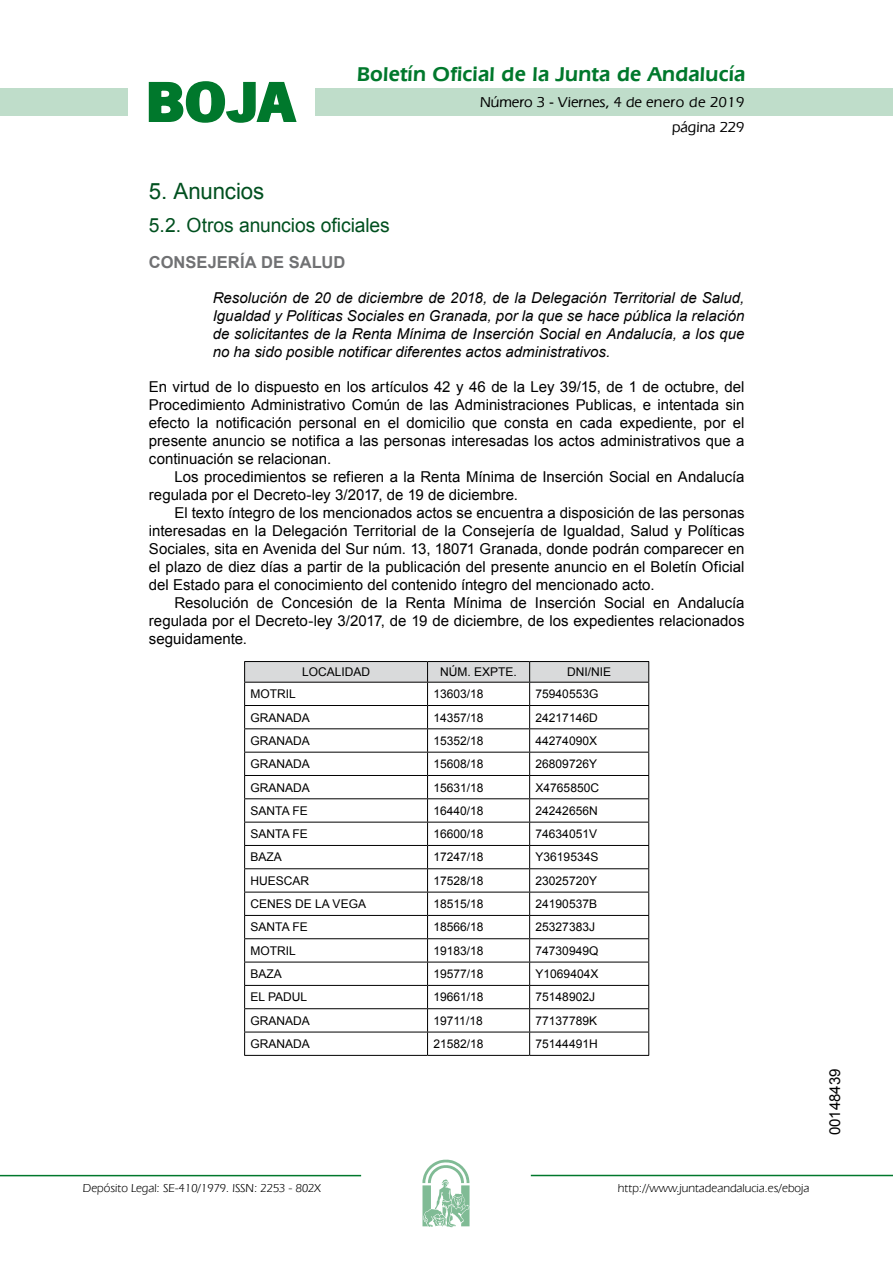
<style>
.page{position:relative;width:893px;height:1263px;background:#fff}
.page>*{position:absolute;margin:0;border:0;box-sizing:border-box;transform-origin:0 0}
.t1{font:700 57.75px "News Got T";color:#00782c;scale:1.14 1}
.t2{font:22.5px "Arial";letter-spacing:-.005em;color:#00501f}
.t3{font:600 21px "Eras IT Cby BT";letter-spacing:.01em;color:#00782c}
.t4{font:19.5px "Arial";letter-spacing:-.005em;color:#00501f}
.t5{font:700 16.5px "Arial";letter-spacing:.005em;color:#707173}
.t6{font:15px/18px "Arial";color:#000;text-align:justify}
.t7{font:italic 15px/18px "Arial";color:#000;text-align:justify}
.t8{font:500 15px/24.5px "Eras IT Cby BT";color:#000;text-align:right}
.t9{font:12px "Arial";color:#000}
.t10{font:12px "Eras IT Cby BT";color:#000}
</style>
<div class="page">
<div style="left:315px;top:88px;width:577px;height:28px;background:#bfddca"></div>
<div style="left:0;top:88px;width:128px;height:28px;background:#bfddca"></div>
<hr style="left:0;top:1175px;width:361px;height:1px;background:#00782c">
<svg style="left:422px;top:1159px;width:47px;height:68px"></svg>
<hr style="left:531px;top:1175px;width:361px;height:1px;background:#00782c">
<svg style="left:148px;top:81px;width:149px;height:42px"></svg>
<hr style="left:244px;top:661px;width:183px;height:1px;background:#000">
<hr style="left:427px;top:661px;width:102px;height:1px;background:#000">
<hr style="left:529px;top:661px;width:120px;height:1px;background:#000">
<svg style="left:244px;top:662px;width:405px;height:393px"></svg>
<hr style="left:244px;top:1055px;width:183px;height:1px;background:#000">
<hr style="left:427px;top:1055px;width:102px;height:1px;background:#000">
<hr style="left:529px;top:1055px;width:120px;height:1px;background:#000">
<h1 class="t1" style="left:145px;top:68px;width:133px">BOJA</h1>
<h3 class="t3" style="left:357px;top:62px;width:390px">Boletín Oficial de la Junta de Andalucía</h3>
<p class="t8" style="left:480px;top:90px;width:266px">Número 3 - Viernes, 4 de enero de 2019 página 229</p>
<h2 class="t2" style="left:149px;top:177px;width:117px">5. Anuncios</h2>
<h3 class="t4" style="left:149px;top:212px;width:242px">5.2. Otros anuncios oficiales</h3>
<p class="t5" style="left:149px;top:251px;width:198px">CONSEJERÍA DE SALUD</p>
<p class="t7" style="left:213px;top:289px;width:533px">Resolución de 20 de diciembre de 2018, de la Delegación Territorial de Salud, Igualdad y Políticas Sociales en Granada, por la que se hace pública la relación de solicitantes de la Renta Mínima de Inserción Social en Andalucía, a los que no ha sido posible notificar diferentes actos administrativos.</p>
<p class="t6" style="left:149px;top:378px;width:597px">En virtud de lo dispuesto en los artículos 42 y 46 de la Ley 39/15, de 1 de octubre, del Procedimiento Administrativo Común de las Administraciones Publicas, e intentada sin efecto la notificación personal en el domicilio que consta en cada expediente, por el presente anuncio se notifica a las personas interesadas los actos administrativos que a continuación se relacionan.</p>
<p class="t6" style="left:149px;top:468px;width:597px;text-indent:26px">Los procedimientos se refieren a la Renta Mínima de Inserción Social en Andalucía regulada por el Decreto-ley 3/2017, de 19 de diciembre.</p>
<p class="t6" style="left:149px;top:504px;width:597px;text-indent:26px">El texto íntegro de los mencionados actos se encuentra a disposición de las personas interesadas en la Delegación Territorial de la Consejería de Igualdad, Salud y Políticas Sociales, sita en Avenida del Sur núm. 13, 18071 Granada, donde podrán comparecer en el plazo de diez días a partir de la publicación del presente anuncio en el Boletín Oficial del Estado para el conocimiento del contenido íntegro del mencionado acto.</p>
<p class="t6" style="left:149px;top:594px;width:597px;text-indent:26px">Resolución de Concesión de la Renta Mínima de Inserción Social en Andalucía regulada por el Decreto-ley 3/2017, de 19 de diciembre, de los expedientes relacionados seguidamente.</p>
<p class="t9" style="left:302px;top:664px;width:70px">LOCALIDAD</p>
<p class="t9" style="left:440px;top:664px;width:78px">NÚM. EXPTE.</p>
<p class="t9" style="left:567px;top:664px;width:46px">DNI/NIE</p>
<p class="t9" style="left:250px;top:686px;width:47px">MOTRIL</p>
<p class="t9" style="left:433px;top:686px;width:52px">13603/18</p>
<p class="t9" style="left:535px;top:686px;width:64px">75940553G</p>
<p class="t9" style="left:250px;top:709px;width:61px">GRANADA</p>
<p class="t9" style="left:433px;top:709px;width:52px">14357/18</p>
<p class="t9" style="left:535px;top:709px;width:64px">24217146D</p>
<p class="t9" style="left:250px;top:733px;width:61px">GRANADA</p>
<p class="t9" style="left:433px;top:733px;width:52px">15352/18</p>
<p class="t9" style="left:535px;top:733px;width:63px">44274090X</p>
<p class="t9" style="left:250px;top:756px;width:61px">GRANADA</p>
<p class="t9" style="left:433px;top:756px;width:52px">15608/18</p>
<p class="t9" style="left:535px;top:756px;width:63px">26809726Y</p>
<p class="t9" style="left:250px;top:779px;width:61px">GRANADA</p>
<p class="t9" style="left:433px;top:779px;width:52px">15631/18</p>
<p class="t9" style="left:535px;top:779px;width:65px">X4765850C</p>
<p class="t9" style="left:250px;top:803px;width:59px">SANTA FE</p>
<p class="t9" style="left:433px;top:803px;width:52px">16440/18</p>
<p class="t9" style="left:535px;top:803px;width:64px">24242656N</p>
<p class="t9" style="left:250px;top:826px;width:59px">SANTA FE</p>
<p class="t9" style="left:433px;top:826px;width:52px">16600/18</p>
<p class="t9" style="left:535px;top:826px;width:63px">74634051V</p>
<p class="t9" style="left:250px;top:849px;width:33px">BAZA</p>
<p class="t9" style="left:433px;top:849px;width:52px">17247/18</p>
<p class="t9" style="left:535px;top:849px;width:64px">Y3619534S</p>
<p class="t9" style="left:250px;top:873px;width:60px">HUESCAR</p>
<p class="t9" style="left:433px;top:873px;width:52px">17528/18</p>
<p class="t9" style="left:535px;top:873px;width:63px">23025720Y</p>
<p class="t9" style="left:250px;top:896px;width:117px">CENES DE LA VEGA</p>
<p class="t9" style="left:433px;top:896px;width:52px">18515/18</p>
<p class="t9" style="left:535px;top:896px;width:63px">24190537B</p>
<p class="t9" style="left:250px;top:919px;width:59px">SANTA FE</p>
<p class="t9" style="left:433px;top:919px;width:52px">18566/18</p>
<p class="t9" style="left:535px;top:919px;width:61px">25327383J</p>
<p class="t9" style="left:250px;top:943px;width:47px">MOTRIL</p>
<p class="t9" style="left:433px;top:943px;width:52px">19183/18</p>
<p class="t9" style="left:535px;top:943px;width:64px">74730949Q</p>
<p class="t9" style="left:250px;top:966px;width:33px">BAZA</p>
<p class="t9" style="left:433px;top:966px;width:52px">19577/18</p>
<p class="t9" style="left:535px;top:966px;width:64px">Y1069404X</p>
<p class="t9" style="left:250px;top:989px;width:58px">EL PADUL</p>
<p class="t9" style="left:433px;top:989px;width:52px">19661/18</p>
<p class="t9" style="left:535px;top:989px;width:61px">75148902J</p>
<p class="t9" style="left:250px;top:1013px;width:61px">GRANADA</p>
<p class="t9" style="left:433px;top:1013px;width:51px">19711/18</p>
<p class="t9" style="left:535px;top:1013px;width:63px">77137789K</p>
<p class="t9" style="left:250px;top:1036px;width:61px">GRANADA</p>
<p class="t9" style="left:433px;top:1036px;width:52px">21582/18</p>
<p class="t9" style="left:535px;top:1036px;width:64px">75144491H</p>
<p class="t10" style="left:83px;top:1181px;width:239px">Depósito Legal: SE-410/1979. ISSN: 2253 - 802X</p>
<p class="t10" style="left:618px;top:1181px;width:193px">http://www.juntadeandalucia.es/eboja</p>
<p class="t6" style="left:826px;top:1135px;width:68px;rotate:-90deg">00148439</p>
</div>
